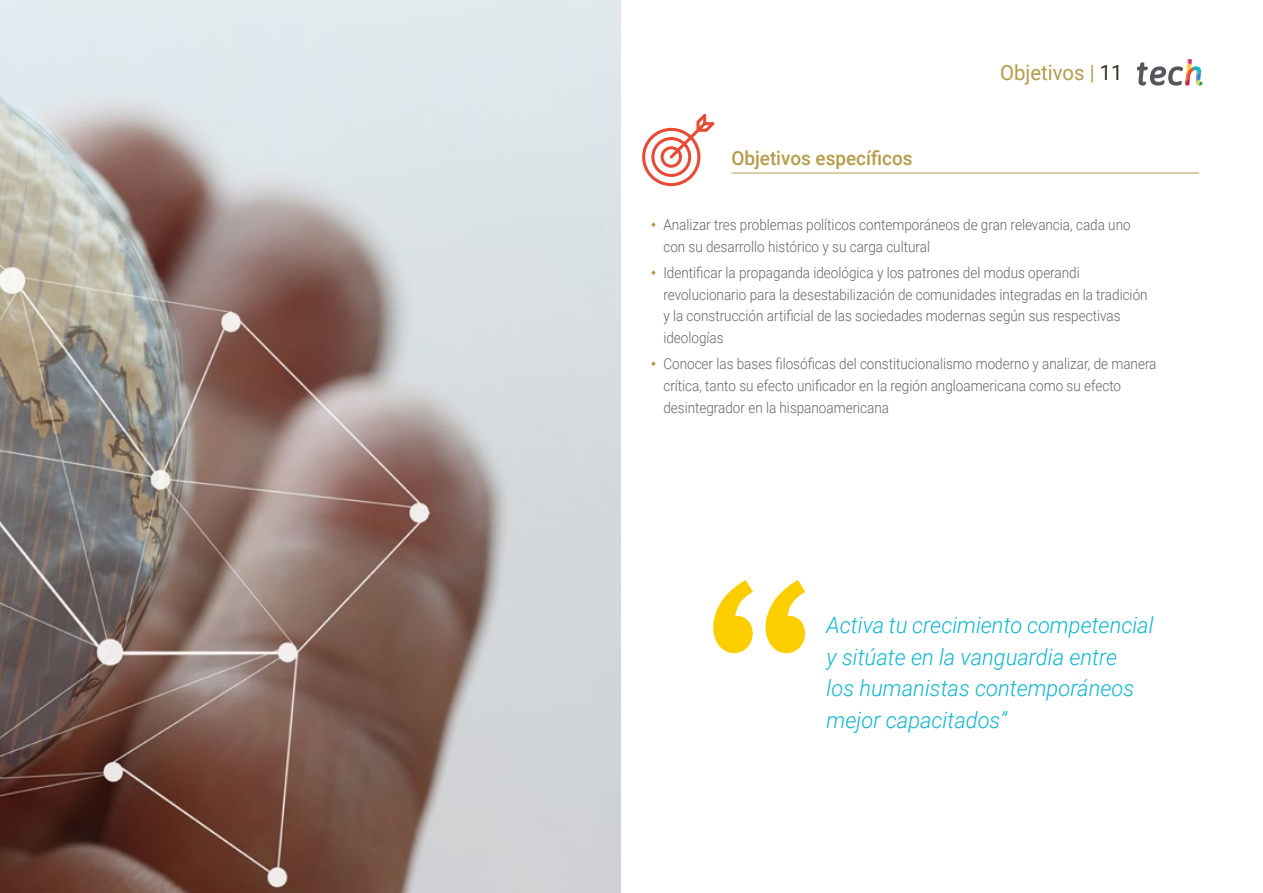
<style>
.page{position:relative;width:1263px;height:893px;background:#fff}
.page>*{position:absolute;margin:0;border:0;box-sizing:border-box;transform-origin:0 0}
.t1{font:italic 300 22.5px/31.5px "Roboto";color:#0fb6cf}
.t2{font:21px "Roboto";color:#b49c4b}
.t3{font:500 19.5px "Roboto";color:#b49c4b}
.t4{font:300 15px/21.8px "Roboto";color:#61646a;scale:.9 1}
.s1{color:#312e20}
</style>
<div class="page">
<hr style="left:731px;top:173px;width:468px;height:1px;background:#b49c4b">
<svg style="left:642px;top:114px;width:72px;height:72px"></svg>
<img style="left:0;top:0;width:621px;height:893px">
<svg style="left:713px;top:580px;width:92px;height:73px"></svg>
<svg style="left:1137px;top:59px;width:65px;height:27px"></svg>
<h3 class="t3" style="left:731px;top:144px;width:183px">Objetivos específicos</h3>
<h2 class="t2" style="left:1000px;top:57px;width:124px">Objetivos | <span class="s1">11</span></h2>
<p class="t4" style="left:663px;top:213px;width:521px">Analizar tres problemas políticos contemporáneos de gran relevancia, cada uno con su desarrollo histórico y su carga cultural</p>
<p class="t4" style="left:663px;top:261px;width:539px">Identificar la propaganda ideológica y los patrones del modus operandi revolucionario para la desestabilización de comunidades integradas en la tradición y la construcción artificial de las sociedades modernas según sus respectivas ideologías</p>
<p class="t4" style="left:663px;top:352px;width:549px">Conocer las bases filosóficas del constitucionalismo moderno y analizar, de manera crítica, tanto su efecto unificador en la región angloamericana como su efecto desintegrador en la hispanoamericana</p>
<h1 class="t1" style="left:827px;top:609px;width:328px">Activa tu crecimiento competencial y sitúate en la vanguardia entre<br>los humanistas contemporáneos mejor capacitados”</h1>
</div>
